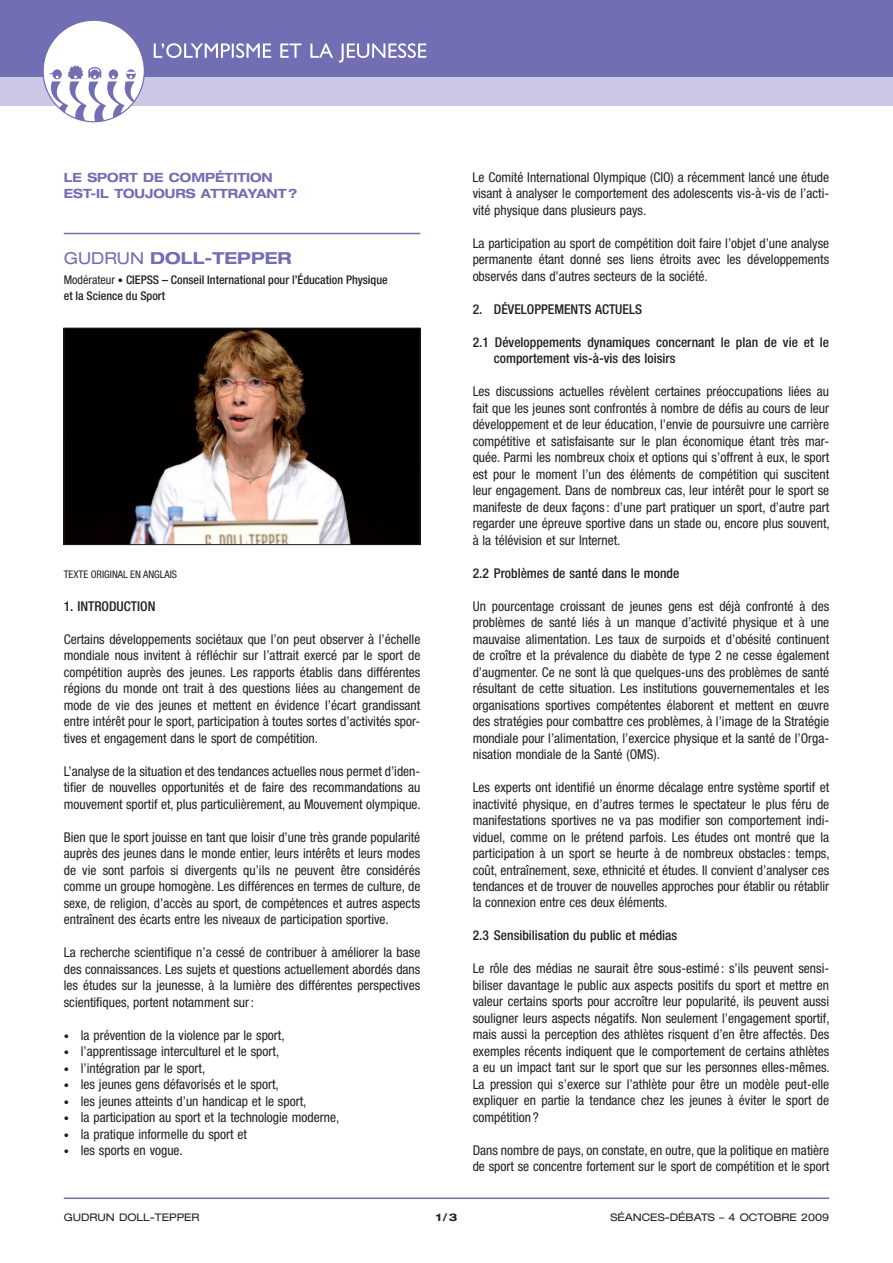
<style>
.page{position:relative;width:893px;height:1263px;background:#fff}
.page>*{position:absolute;margin:0;border:0;box-sizing:border-box;transform-origin:0 0}
.t1{font:700 expanded 16.5px "Helvetica Neue";color:#716eb3}
.t2{font:condensed 13.5px/16.5px "Helvetica Neue";color:#231f20;text-align:justify}
.t3{font:500 condensed 13.5px/16.5px "Helvetica Neue";color:#231f20}
.t4{font:700 expanded 12.75px "Helvetica Neue";color:#716eb3;scale:.95 1}
.t5{font:500 condensed 12px/16.5px "Helvetica Neue";color:#231f20}
.t6{font:condensed 12px "Helvetica Neue";color:#231f20}
.t7{font:expanded 10.5px "Helvetica Neue";color:#231f20}
.t8{font:condensed 10.5px "Helvetica Neue";color:#231f20}
.t9{font:700 expanded 10.5px "Helvetica Neue";color:#231f20}
.s1{font-weight:400}
.s2{font-size:10.5px}
.s3{font-weight:500}
</style>
<div class="page">
<div style="left:0;top:0;width:893px;height:77px;background:#716eb3"></div>
<div style="left:0;top:77px;width:893px;height:29px;background:#cac8e4"></div>
<svg style="left:154px;top:43px;width:272px;height:20px"></svg>
<div style="left:43px;top:20px;width:101px;height:102px;background:#fff;border-radius:50%"></div>
<svg style="left:47px;top:66px;width:95px;height:56px"></svg>
<hr style="left:64px;top:1197px;width:765px;height:2px;background:#716eb3">
<hr style="left:64px;top:233px;width:356px;height:1px;background:#716eb3">
<img style="left:66px;top:330px;width:352px;height:213px">
<div style="left:64px;top:328px;width:356px;height:217px;border:1px solid #231f20"></div>
<p class="t4" style="left:64px;top:169px;width:37px">LE SPOR</p>
<p class="t4" style="left:129px;top:169px;width:26px">T DE</p>
<p class="t4" style="left:169px;top:169px;width:13px">COMP</p>
<p class="t4" style="left:215px;top:169px;width:62px">ÉTITION</p>
<p class="t4" style="left:64px;top:185px;width:74px">EST-IL TOUJOURSA</p>
<p class="t4" style="left:210px;top:185px;width:30px">TTRAYA</p>
<p class="t4" style="left:267px;top:185px;width:34px">NT?</p>
<p class="t1" style="left:64px;top:248px;width:229px"><span class="s1">GUDRUN</span> DOLL-TEPPER</p>
<p class="t6" style="left:64px;top:272px;width:78px">Modérateur <span class="s2">•</span> <span class="s3">CIEPSS</span></p>
<p class="t5" style="left:64px;top:271px;width:325px;text-indent:98px">– Conseil International pour l’Éducation Physique et la Science du Sport</p>
<p class="t8" style="left:64px;top:568px;width:115px">Texte original en anglais</p>
<p class="t3" style="left:64px;top:597px;width:93px">1. Introduction</p>
<p class="t2" style="left:64px;top:630px;width:358px">Certains développements sociétaux que l’on peut observer à l’échelle mondiale nous invitent à réfléchir sur l’attrait exercé par le sport de compétition auprès des jeunes. Les rapports établis dans différentes régions du monde ont trait à des questions liées au changement de mode de vie des jeunes et mettent en évidence l’écart grandissant entre intérêt pour le sport, participation à toutes sortes d’activités spor&shy;tives et engagement dans le sport de compétition.</p>
<p class="t2" style="left:64px;top:762px;width:359px">L’analyse de la situation et des tendances actuelles nous permet d’iden&shy;tifier de nouvelles opportunités et de faire des recommandations au mouvement sportif et, plus particulièrement, au Mouvement olympique.</p>
<p class="t2" style="left:64px;top:828px;width:358px">Bien que le sport jouisse en tant que loisir d’une très grande popularité auprès des jeunes dans le monde entier, leurs intérêts et leurs modes de vie sont parfois si divergents qu’ils ne peuvent être considérés comme un groupe homogène. Les différences en termes de culture, de sexe, de religion, d’accès au sport, de compétences et autres aspects entraînent des écarts entre les niveaux de participation sportive.</p>
<p class="t2" style="left:64px;top:944px;width:358px">La recherche scientifique n’a cessé de contribuer à améliorer la base des connaissances. Les sujets et questions actuellement abordés dans les études sur la jeunesse, à la lumière des différentes perspectives scientifiques, portent notamment sur:</p>
<p class="t2" style="left:64px;top:1026px;width:222px"><span class="s2">•</span> la prévention de la violence par le sport,</p>
<p class="t2" style="left:64px;top:1043px;width:217px"><span class="s2">•</span> l’apprentissage interculturel et le sport,</p>
<p class="t2" style="left:64px;top:1059px;width:143px"><span class="s2">•</span> l’intégration par le sport,</p>
<p class="t2" style="left:64px;top:1076px;width:217px"><span class="s2">•</span> les jeunes gens défavorisés et le sport,</p>
<p class="t2" style="left:64px;top:1092px;width:244px"><span class="s2">•</span> les jeunes atteints d’un handicap et le sport,</p>
<p class="t2" style="left:64px;top:1109px;width:277px"><span class="s2">•</span> la participation au sport et la technologie moderne,</p>
<p class="t2" style="left:64px;top:1125px;width:185px"><span class="s2">•</span> la pratique informelle du sport et</p>
<p class="t2" style="left:64px;top:1142px;width:121px"><span class="s2">•</span> les sports en vogue.</p>
<p class="t2" style="left:473px;top:168px;width:358px">Le Comité International Olympique (CIO) a récemment lancé une étude visant à analyser le comportement des adolescents vis-à-vis de l’acti&shy;vité physique dans plusieurs pays.</p>
<p class="t2" style="left:473px;top:234px;width:358px">La participation au sport de compétition doit faire l’objet d’une analyse permanente étant donné ses liens étroits avec les développements observés dans d’autres secteurs de la société.</p>
<p class="t3" style="left:473px;top:300px;width:171px">2. Développements actuels</p>
<p class="t3" style="left:494px;top:333px;width:337px;text-indent:-21px">2.1 Développements dynamiques concernant le plan de vie et le comportement vis-à-vis des loisirs</p>
<p class="t2" style="left:473px;top:383px;width:359px">Les discussions actuelles révèlent certaines préoccupations liées au fait que les jeunes sont confrontés à nombre de défis au cours de leur développement et de leur éducation, l’envie de poursuivre une carrière compétitive et satisfaisante sur le plan économique étant très mar&shy;quée. Parmi les nombreux choix et options qui s’offrent à eux, le sport est pour le moment l’un des éléments de compétition qui suscitent leur engagement. Dans de nombreux cas, leur intérêt pour le sport se manifeste de deux façons : d’une part pratiquer un sport, d’autre part regarder une épreuve sportive dans un stade ou, encore plus souvent, à la télévision et sur Internet.</p>
<p class="t3" style="left:473px;top:564px;width:208px">2.2 Problèmes de santé dans le monde</p>
<p class="t2" style="left:473px;top:597px;width:358px">Un pourcentage croissant de jeunes gens est déjà confronté à des problèmes de santé liés à un manque d’activité physique et à une mauvaise alimentation. Les taux de surpoids et d’obésité continuent de croître et la prévalence du diabète de type 2 ne cesse également d’augmenter. Ce ne sont là que quelques-uns des problèmes de santé résultant de cette situation. Les institutions gouvernementales et les organisations sportives compétentes élaborent et mettent en œuvre des stratégies pour combattre ces problèmes, à l’image de la Stratégie mondiale pour l’alimentation, l’exercice physique et la santé de l’Orga&shy;nisation mondiale de la Santé (OMS).</p>
<p class="t2" style="left:473px;top:779px;width:359px">Les experts ont identifié un énorme décalage entre système sportif et inactivité physique, en d’autres termes le spectateur le plus féru de manifestations sportives ne va pas modifier son comportement indi&shy;viduel, comme on le prétend parfois. Les études ont montré que la participation à un sport se heurte à de nombreux obstacles : temps, coût, entraînement, sexe, ethnicité et études. Il convient d’analyser ces tendances et de trouver de nouvelles approches pour établir ou rétablir la connexion entre ces deux éléments.</p>
<p class="t3" style="left:473px;top:927px;width:206px">2.3 Sensibilisation du public et médias</p>
<p class="t2" style="left:473px;top:960px;width:359px">Le rôle des médias ne saurait être sous-estimé : s’ils peuvent sensi&shy;biliser davantage le public aux aspects positifs du sport et mettre en valeur certains sports pour accroître leur popularité, ils peuvent aussi souligner leurs aspects négatifs. Non seulement l’engagement sportif, mais aussi la perception des athlètes risquent d’en être affectés. Des exemples récents indiquent que le comportement de certains athlètes a eu un impact tant sur le sport que sur les personnes elles-mêmes.<br>La pression qui s’exerce sur l’athlète pour être un modèle peut-elle expliquer en partie la tendance chez les jeunes à éviter le sport de compétition ?</p>
<p class="t2" style="left:473px;top:1142px;width:358px">Dans nombre de pays, on constate, en outre, que la politique en matière de sport se concentre fortement sur le sport de compétition et le sport</p>
<p class="t7" style="left:64px;top:1211px;width:72px">GUDRUN DOLL</p>
<p class="t7" style="left:150px;top:1211px;width:51px">-TEPPER</p>
<p class="t9" style="left:436px;top:1211px;width:23px">1/3</p>
<p class="t7" style="left:610px;top:1211px;width:24px">SÉANCES</p>
<p class="t7" style="left:665px;top:1211px;width:166px">-DÉBATS – 4 OCTOBRE 2009</p>
</div>
